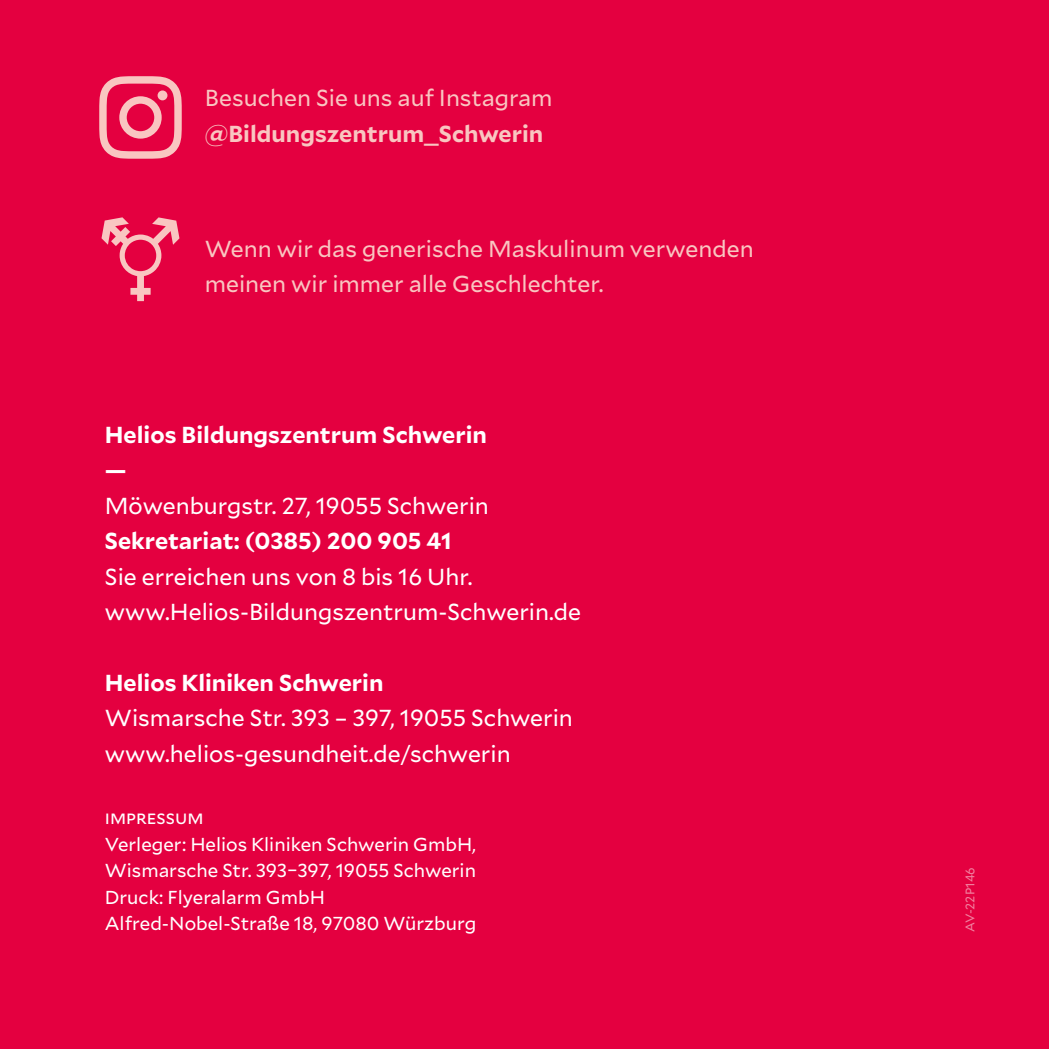
<style>
.page{position:relative;width:1049px;height:1049px;background:#e40040}
.page>*{position:absolute;margin:0;border:0;box-sizing:border-box;transform-origin:0 0}
.t1{font:23px/35.5px "Mallory";color:#fff}
.t2{font:23px/35.5px "Mallory";color:#f9c6c1}
.t3{font:700 23px/35.5px "Mallory";color:#fff}
.t4{font:700 23px "Mallory";color:#f9c6c1}
.t5{font:18.75px/26.5px "Mallory";color:#fff}
.t6{font:12.5px "Mallory";color:#fff}
</style>
<div class="page">
<svg style="left:99px;top:76px;width:83px;height:83px"></svg>
<svg style="left:101px;top:217px;width:78px;height:84px"></svg>
<p class="t2" style="left:205px;top:79px;width:349px">Besuchen Sie uns auf Instagram</p>
<p class="t4" style="left:205px;top:116px;width:340px">@Bildungszentrum_Schwerin</p>
<p class="t2" style="left:205px;top:230px;width:550px">Wenn wir das generische Maskulinum verwenden meinen wir immer alle Geschlechter.</p>
<p class="t3" style="left:105px;top:416px;width:383px">Helios Bildungszentrum Schwerin —</p>
<p class="t1" style="left:105px;top:487px;width:385px">Möwenburgstr. 27, 19055 Schwerin</p>
<p class="t3" style="left:105px;top:522px;width:348px">Sekretariat: (0385) 200 905 41</p>
<p class="t1" style="left:105px;top:558px;width:478px">Sie erreichen uns von 8 bis 16 Uhr. www.Helios-Bildungszentrum-Schwerin.de</p>
<p class="t3" style="left:105px;top:664px;width:280px">Helios Kliniken Schwerin</p>
<p class="t1" style="left:105px;top:699px;width:469px">Wismarsche Str. 393 – 397, 19055 Schwerin www.helios-gesundheit.de/schwerin</p>
<p class="t5" style="left:105px;top:803px;width:373px">impressum<br>Verleger: Helios Kliniken Schwerin GmbH,<br>Wismarsche Str. 393–397, 19055 Schwerin<br>Druck: Flyeralarm GmbH<br>Alfred-Nobel-Straße 18, 97080 Würzburg</p>
<p class="t6" style="left:961px;top:932px;width:66px;rotate:-90deg">AV-22P146</p>
</div>
